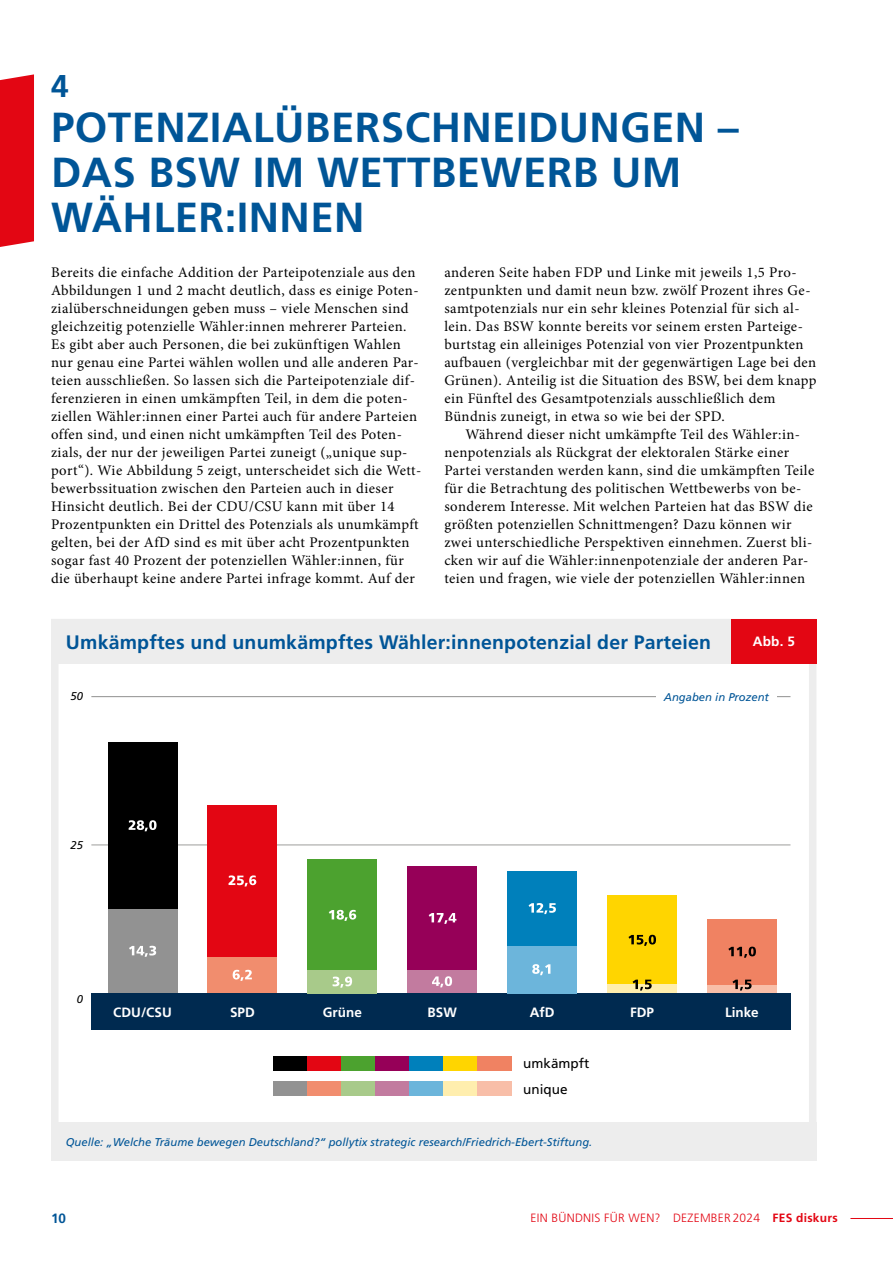
<style>
.page{position:relative;width:893px;height:1263px;background:#fff}
.page>*{position:absolute;margin:0;border:0;box-sizing:border-box;transform-origin:0 0}
.h2_-_im_IVZ_verschachtelt{font:700 42px/45px "Frutiger LT Pro";letter-spacing:.01em;color:#005597}
.h2_-_im_IVZ_verschachtelt-2{font:700 31.5px "Frutiger LT Pro";color:#005597}
.Infografik_-_Titel{font:700 19.5px "Frutiger LT Pro";letter-spacing:.01em;color:#005597}
.p_Fließtext_ohne_Einzug{font:14.7px/18px "Minion Pro";letter-spacing:.03em;color:#000}
.p_Fließtext_mit_Einzug{font:14.7px/18px "Minion Pro";letter-spacing:.03em;color:#000}
.Infografik_-_Abb-Nr{font:700 13.5px "Frutiger LT Pro";color:#fff}
.t1{font:13.5px "Frutiger LT Pro";color:#000}
.t2{font:700 13.5px "Frutiger LT Pro";color:#005597}
.t3{font:300 12px "Frutiger LT Pro";letter-spacing:.02em;color:#e30613}
.Infografik_-_Quelle_-_blau_kursiv{font:italic 11.25px "Frutiger LT Pro";color:#005597}
.t4{font:italic 11.25px "Frutiger LT Pro";color:#000}
.s1{font-weight:700}
</style>
<div class="page">
<hr style="left:850px;top:1218px;width:43px;height:1px;background:#e30613">
<div style="left:0;top:74px;width:34px;height:173px;background:#e30613"></div>
<div style="left:51px;top:619px;width:765px;height:542px;background:#fff;border:8px solid #ededed"></div>
<div style="left:51px;top:1122px;width:765px;height:39px;background:#ededed"></div>
<div style="left:51px;top:619px;width:765px;height:44px;background:#ededed"></div>
<div style="left:731px;top:619px;width:85px;height:44px;background:#e30613"></div>
<svg style="left:91px;top:696px;width:700px;height:334px"></svg>
<hr style="left:91px;top:845px;width:699px;height:1px;background:#9d9d9c">
<hr style="left:91px;top:696px;width:699px;height:1px;background:#9d9d9c">
<div style="left:273px;top:1056px;width:34px;height:15px;background:#000"></div>
<div style="left:307px;top:1056px;width:34px;height:15px;background:#e30613"></div>
<div style="left:341px;top:1056px;width:34px;height:15px;background:#4ca22f"></div>
<div style="left:375px;top:1056px;width:35px;height:15px;background:#960058"></div>
<div style="left:410px;top:1056px;width:34px;height:15px;background:#0080bb"></div>
<div style="left:444px;top:1056px;width:34px;height:15px;background:#ffd500"></div>
<div style="left:478px;top:1056px;width:34px;height:15px;background:#f08262"></div>
<div style="left:91px;top:993px;width:699px;height:37px;background:#002a50"></div>
<div style="left:656px;top:684px;width:121px;height:24px;background:#fff"></div>
<div style="left:273px;top:1081px;width:34px;height:15px;background:#929292"></div>
<div style="left:307px;top:1081px;width:34px;height:15px;background:#f18d6e"></div>
<div style="left:341px;top:1081px;width:34px;height:15px;background:#a8ca8a"></div>
<div style="left:375px;top:1081px;width:35px;height:15px;background:#c27b9f"></div>
<div style="left:410px;top:1081px;width:34px;height:15px;background:#6cb5db"></div>
<div style="left:444px;top:1081px;width:34px;height:15px;background:#ffeeae"></div>
<div style="left:478px;top:1081px;width:34px;height:15px;background:#f8bea8"></div>
<div style="left:108px;top:908px;width:69px;height:85px;background:#929292"></div>
<div style="left:108px;top:742px;width:69px;height:166px;background:#000"></div>
<div style="left:207px;top:956px;width:70px;height:37px;background:#f18d6e"></div>
<div style="left:207px;top:804px;width:70px;height:152px;background:#e30613"></div>
<div style="left:307px;top:970px;width:70px;height:23px;background:#a8ca8a"></div>
<div style="left:307px;top:860px;width:70px;height:110px;background:#4ca22f"></div>
<div style="left:407px;top:969px;width:70px;height:24px;background:#c27b9f"></div>
<div style="left:407px;top:866px;width:70px;height:103px;background:#960058"></div>
<div style="left:507px;top:945px;width:70px;height:48px;background:#6cb5db"></div>
<div style="left:507px;top:871px;width:70px;height:74px;background:#0080bb"></div>
<div style="left:607px;top:984px;width:70px;height:9px;background:#ffeeae"></div>
<div style="left:607px;top:895px;width:70px;height:89px;background:#ffd500"></div>
<div style="left:707px;top:984px;width:70px;height:9px;background:#f8bea8"></div>
<div style="left:707px;top:919px;width:70px;height:65px;background:#f08262"></div>
<svg style="left:129px;top:946px;width:27px;height:11px"></svg>
<svg style="left:233px;top:970px;width:19px;height:11px"></svg>
<svg style="left:333px;top:976px;width:19px;height:12px"></svg>
<svg style="left:432px;top:976px;width:20px;height:11px"></svg>
<svg style="left:532px;top:964px;width:18px;height:11px"></svg>
<svg style="left:633px;top:980px;width:19px;height:10px"></svg>
<svg style="left:732px;top:980px;width:20px;height:10px"></svg>
<svg style="left:129px;top:820px;width:28px;height:11px"></svg>
<svg style="left:229px;top:875px;width:27px;height:11px"></svg>
<svg style="left:329px;top:910px;width:27px;height:11px"></svg>
<svg style="left:429px;top:913px;width:27px;height:11px"></svg>
<svg style="left:529px;top:903px;width:27px;height:11px"></svg>
<svg style="left:628px;top:935px;width:28px;height:11px"></svg>
<svg style="left:728px;top:947px;width:28px;height:11px"></svg>
<h2 class="h2_-_im_IVZ_verschachtelt-2" style="left:51px;top:67px;width:19px">4</h2>
<h2 class="h2_-_im_IVZ_verschachtelt" style="left:51px;top:105px;width:689px">POTENZIALÜBERSCHNEIDUNGEN –<br>DAS BSW IM WETTBEWERB UM<br>WÄHLER:INNEN</h2>
<p class="p_Fließtext_ohne_Einzug" style="left:51px;top:263px;width:372px">Bereits die einfache Addition der Parteipotenziale aus den Abbildungen 1 und 2 macht deutlich, dass es einige Poten&shy;zialüberschneidungen geben muss – viele Menschen sind gleichzeitig potenzielle Wähler:innen mehrerer Parteien.<br>Es gibt aber auch Personen, die bei zukünftigen Wahlen nur genau eine Partei wählen wollen und alle anderen Par&shy;teien ausschließen. So lassen sich die Parteipotenziale dif&shy;ferenzieren in einen umkämpften Teil, in dem die poten&shy;ziellen Wähler:innen einer Partei auch für andere Parteien offen sind, und einen nicht umkämpften Teil des Poten&shy;zials, der nur der jeweiligen Partei zuneigt („unique sup&shy;port“). Wie Abbildung 5 zeigt, unterscheidet sich die Wett&shy;bewerbssituation zwischen den Parteien auch in dieser Hinsicht deutlich. Bei der CDU/CSU kann mit über 14<br>Prozentpunkten ein Drittel des Potenzials als unumkämpft gelten, bei der AfD sind es mit über acht Prozentpunkten sogar fast 40 Prozent der potenziellen Wähler:innen, für die überhaupt keine andere Partei infrage kommt. Auf der</p>
<p class="p_Fließtext_ohne_Einzug" style="left:444px;top:263px;width:374px">anderen Seite haben FDP und Linke mit jeweils 1,5 Pro&shy;zentpunkten und damit neun bzw. zwölf Prozent ihres Ge&shy;samtpotenzials nur ein sehr kleines Potenzial für sich al&shy;lein. Das BSW konnte bereits vor seinem ersten Parteige&shy;burtstag ein alleiniges Potenzial von vier Prozentpunkten aufbauen (vergleichbar mit der gegenwärtigen Lage bei den Grünen). Anteilig ist die Situation des BSW, bei dem knapp ein Fünftel des Gesamtpotenzials ausschließlich dem Bündnis zuneigt, in etwa so wie bei der SPD.</p>
<p class="p_Fließtext_mit_Einzug" style="left:444px;top:425px;width:371px;text-indent:21px">Während dieser nicht umkämpfte Teil des Wähler:in&shy;nenpotenzials als Rückgrat der elektoralen Stärke einer Partei verstanden werden kann, sind die umkämpften Teile für die Betrachtung des politischen Wettbewerbs von be&shy;sonderem Interesse. Mit welchen Parteien hat das BSW die größten potenziellen Schnittmengen? Dazu können wir zwei unterschiedliche Perspektiven einnehmen. Zuerst bli&shy;cken wir auf die Wähler:innenpotenziale der anderen Par&shy;teien und fragen, wie viele der potenziellen Wähler:innen</p>
<p class="Infografik_-_Titel" style="left:66px;top:630px;width:647px">Umkämpftes und unumkämpftes Wähler:innenpotenzial der Parteien</p>
<p class="Infografik_-_Abb-Nr" style="left:753px;top:633px;width:44px">Abb. 5</p>
<p class="t4" style="left:70px;top:690px;width:14px">50</p>
<p class="t4" style="left:70px;top:839px;width:14px">25</p>
<p class="Infografik_-_Quelle_-_blau_kursiv" style="left:664px;top:690px;width:107px">Angaben in Prozent</p>
<p class="t4" style="left:77px;top:993px;width:8px">0</p>
<p class="Infografik_-_Abb-Nr" style="left:113px;top:1004px;width:60px">CDU/CSU</p>
<p class="Infografik_-_Abb-Nr" style="left:230px;top:1004px;width:26px">SPD</p>
<p class="Infografik_-_Abb-Nr" style="left:323px;top:1004px;width:41px">Grüne</p>
<p class="Infografik_-_Abb-Nr" style="left:428px;top:1004px;width:31px">BSW</p>
<p class="Infografik_-_Abb-Nr" style="left:530px;top:1004px;width:26px">AfD</p>
<p class="Infografik_-_Abb-Nr" style="left:630px;top:1004px;width:26px">FDP</p>
<p class="Infografik_-_Abb-Nr" style="left:725px;top:1004px;width:35px">Linke</p>
<p class="t1" style="left:523px;top:1056px;width:68px">umkämpft</p>
<p class="t1" style="left:523px;top:1081px;width:46px">unique</p>
<p class="Infografik_-_Quelle_-_blau_kursiv" style="left:66px;top:1135px;width:528px">Quelle: „Welche Träume bewegen Deutschland?“ pollytix strategic research/Friedrich-Ebert-Stiftung.</p>
<p class="t2" style="left:51px;top:1210px;width:17px">10</p>
<p class="t3" style="left:531px;top:1211px;width:309px">EIN BÜNDNIS FÜR WEN? DEZEMBER 2024 <span class="s1">FES diskurs</span></p>
</div>
